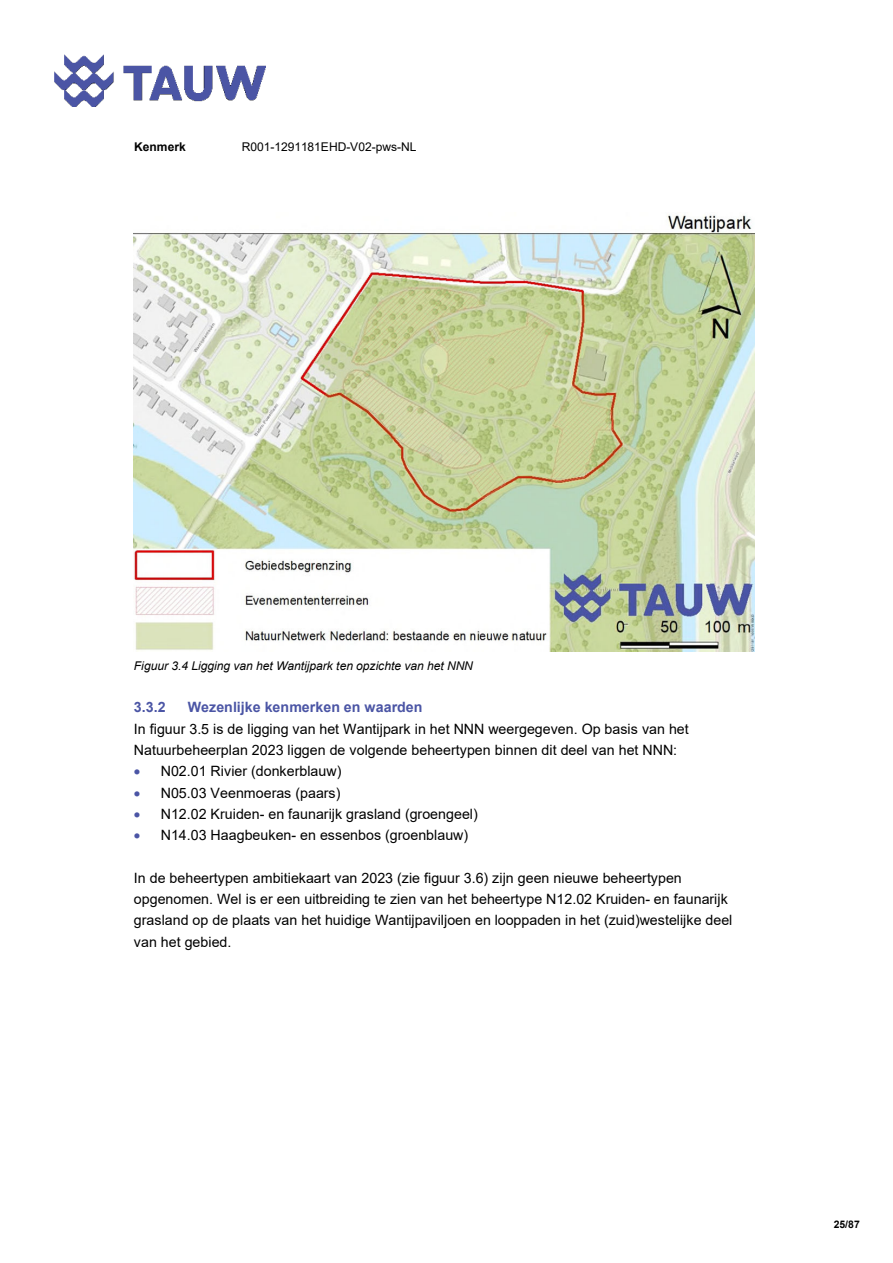
<style>
.page{position:relative;width:893px;height:1263px;background:#fff}
.page>*{position:absolute;margin:0;border:0;box-sizing:border-box;transform-origin:0 0}
.t1{font:14.25px/21.3px "Arial";color:#000}
.t2{font:700 14.25px "Arial";color:#4b55a5}
.t3{font:italic 12px "Arial";color:#000}
.t4{font:12px "Arial";letter-spacing:-.005em;color:#000}
.t5{font:700 12px "Arial";color:#000}
.t6{font:700 10.5px "Arial";color:#000}
</style>
<div class="page">
<img style="left:55px;top:55px;width:210px;height:52px">
<img style="left:134px;top:214px;width:620px;height:437px">
<p class="t5" style="left:134px;top:142px;width:53px">Kenmerk</p>
<p class="t4" style="left:242px;top:142px;width:176px">R001-1291181EHD-V02-pws-NL</p>
<p class="t3" style="left:134px;top:662px;width:341px">Figuur 3.4 Ligging van het Wantijpark ten opzichte van het NNN</p>
<p class="t2" style="left:134px;top:702px;width:33px">3.3.2</p>
<p class="t2" style="left:188px;top:702px;width:236px">Wezenlijke kenmerken en waarden</p>
<p class="t1" style="left:134px;top:719px;width:556px">In figuur 3.5 is de ligging van het Wantijpark in het NNN weergegeven. Op basis van het</p>
<p class="t1" style="left:134px;top:741px;width:545px">Natuurbeheerplan 2023 liggen de volgende beheertypen binnen dit deel van het NNN:</p>
<p class="t1" style="left:161px;top:762px;width:182px">N02.01 Rivier (donkerblauw)</p>
<p class="t1" style="left:161px;top:783px;width:181px">N05.03 Veenmoeras (paars)</p>
<p class="t1" style="left:161px;top:805px;width:319px">N12.02 Kruiden- en faunarijk grasland (groengeel)</p>
<p class="t1" style="left:161px;top:826px;width:309px">N14.03 Haagbeuken- en essenbos (groenblauw)</p>
<p class="t1" style="left:134px;top:869px;width:600px">In de beheertypen ambitiekaart van 2023 (zie figuur 3.6) zijn geen nieuwe beheertypen opgenomen. Wel is er een uitbreiding te zien van het beheertype N12.02 Kruiden- en faunarijk grasland op de plaats van het huidige Wantijpaviljoen en looppaden in het (zuid)westelijke deel van het gebied.</p>
<p class="t6" style="left:834px;top:1220px;width:28px">25/87</p>
</div>
